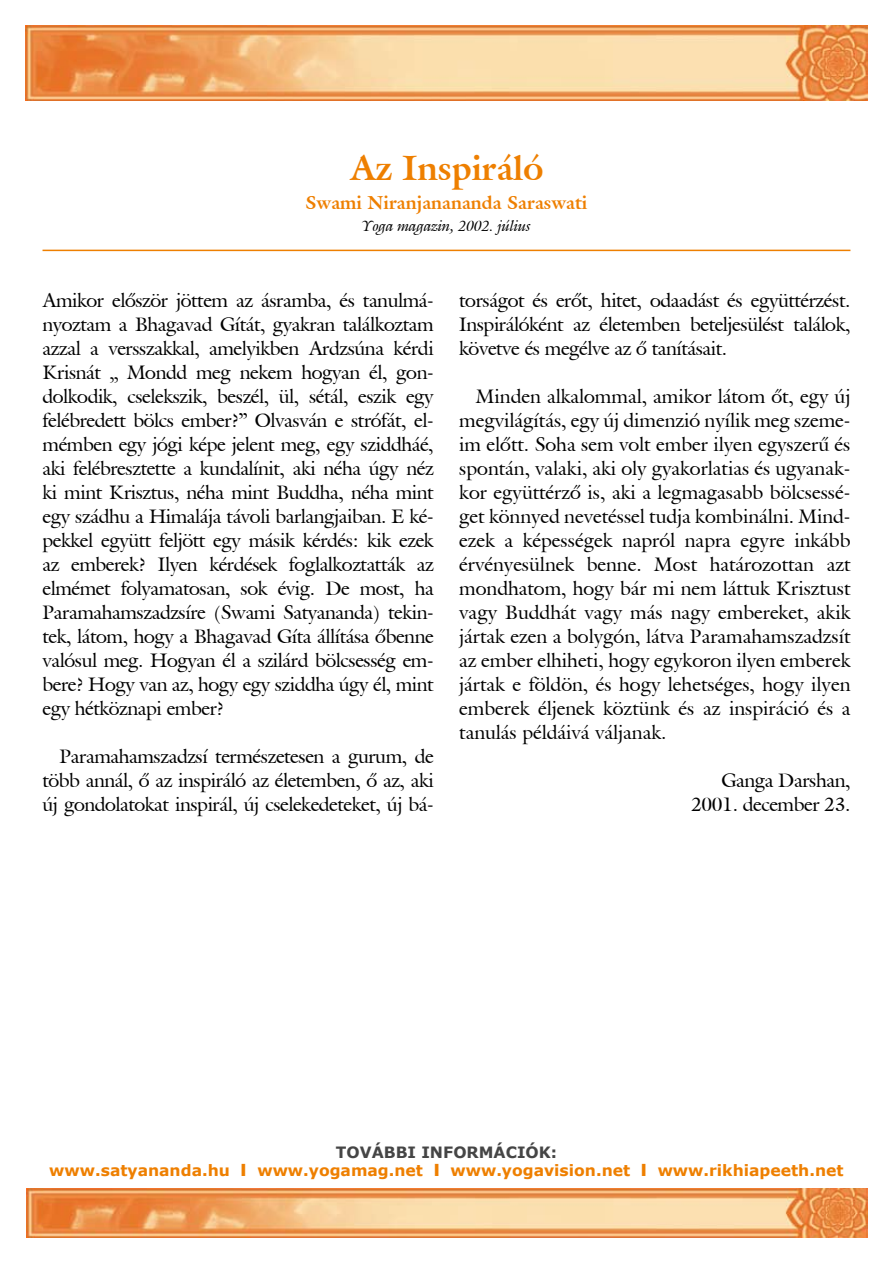
<style>
.page{position:relative;width:893px;height:1263px;background:#fff}
.page>*{position:absolute;margin:0;border:0;box-sizing:border-box;transform-origin:0 0}
.t1{font:700 34.5px "Joulliard";color:#ee7f00}
.t2{font:19.5px/24px "Joulliard";letter-spacing:-.02em;color:#000;text-align:justify}
.t3{font:700 18.45px "Joulliard";color:#ee7f00}
.t4{font:700 15.6px/18px "Verdana";color:#ee7f00;text-align:center}
.t5{font:italic 15px "Joulliard";color:#000}
.s1{color:#454545}
.s2{font-family:"Arial";font-weight:900;font-size:16.8px}
</style>
<div class="page">
<img style="left:26px;top:1188px;width:841px;height:49px">
<img style="left:26px;top:26px;width:841px;height:75px">
<hr style="left:43px;top:250px;width:807px;height:1px;background:#ee7f00">
<h1 class="t1" style="left:350px;top:145px;width:195px">Az Inspiráló</h1>
<p class="t3" style="left:306px;top:190px;width:283px">Swami Niranjanananda Saraswati</p>
<p class="t5" style="left:362px;top:216px;width:170px">Yoga magazin, 2002. július</p>
<p class="t2" style="left:43px;top:288px;width:393px">Amikor elõször jöttem az ásramba, és tanulmá&shy;nyoztam a Bhagavad Gítát, gyakran találkoztam azzal a versszakkal, amelyikben Ardzsúna kérdi Krisnát „ Mondd meg nekem hogyan él, gon&shy;dolkodik, cselekszik, beszél, ül, sétál, eszik egy felébredett bölcs ember?” Olvasván e strófát, el&shy;mémben egy jógi képe jelent meg, egy sziddháé, aki felébresztette a kundalínit, aki néha úgy néz ki mint Krisztus, néha mint Buddha, néha mint egy szádhu a Himalája távoli barlangjaiban. E ké&shy;pekkel együtt feljött egy másik kérdés: kik ezek az emberek? Ilyen kérdések foglalkoztatták az elmémet folyamatosan, sok évig. De most, ha Paramahamszadzsíre (Swami Satyananda) tekin&shy;tek, látom, hogy a Bhagavad Gíta állítása õbenne valósul meg. Hogyan él a szilárd bölcsesség em&shy;bere? Hogy van az, hogy egy sziddha úgy él, mint egy hétköznapi ember?</p>
<p class="t2" style="left:43px;top:744px;width:393px;text-indent:17px">Paramahamszadzsí természetesen a gurum, de több annál, õ az inspiráló az életemben, õ az, aki új gondolatokat inspirál, új cselekedeteket, új bá-</p>
<p class="t2" style="left:459px;top:288px;width:393px">torságot és erõt, hitet, odaadást és együttérzést.<br>Inspirálóként az életemben beteljesülést találok, követve és megélve az õ tanításait.</p>
<p class="t2" style="left:459px;top:384px;width:393px;text-indent:17px">Minden alkalommal, amikor látom õt, egy új megvilágítás, egy új dimenzió nyílik meg szeme&shy;im elõtt. Soha sem volt ember ilyen egyszerû és spontán, valaki, aki oly gyakorlatias és ugyanak&shy;kor együttérzõ is, aki a legmagasabb bölcsessé&shy;get könnyed nevetéssel tudja kombinálni. Mind&shy;ezek a képességek napról napra egyre inkább érvényesülnek benne. Most határozottan azt mondhatom, hogy bár mi nem láttuk Krisztust vagy Buddhát vagy más nagy embereket, akik jártak ezen a bolygón, látva Paramahamszadzsít az ember elhiheti, hogy egykoron ilyen emberek jártak e földön, és hogy lehetséges, hogy ilyen emberek éljenek köztünk és az inspiráció és a tanulás példáivá váljanak.</p>
<p class="t2" style="left:691px;top:768px;width:161px;text-align:right">Ganga Darshan,<br>2001. december 23.</p>
<p class="t4" style="left:49px;top:1142px;width:796px"><span class="s1">További információk:<br></span>www.satyananda.hu <span class="s2">I</span> www.yogamag.net <span class="s2">I</span> www.yogavision.net <span class="s2">I</span> www.rikhiapeeth.net</p>
</div>
